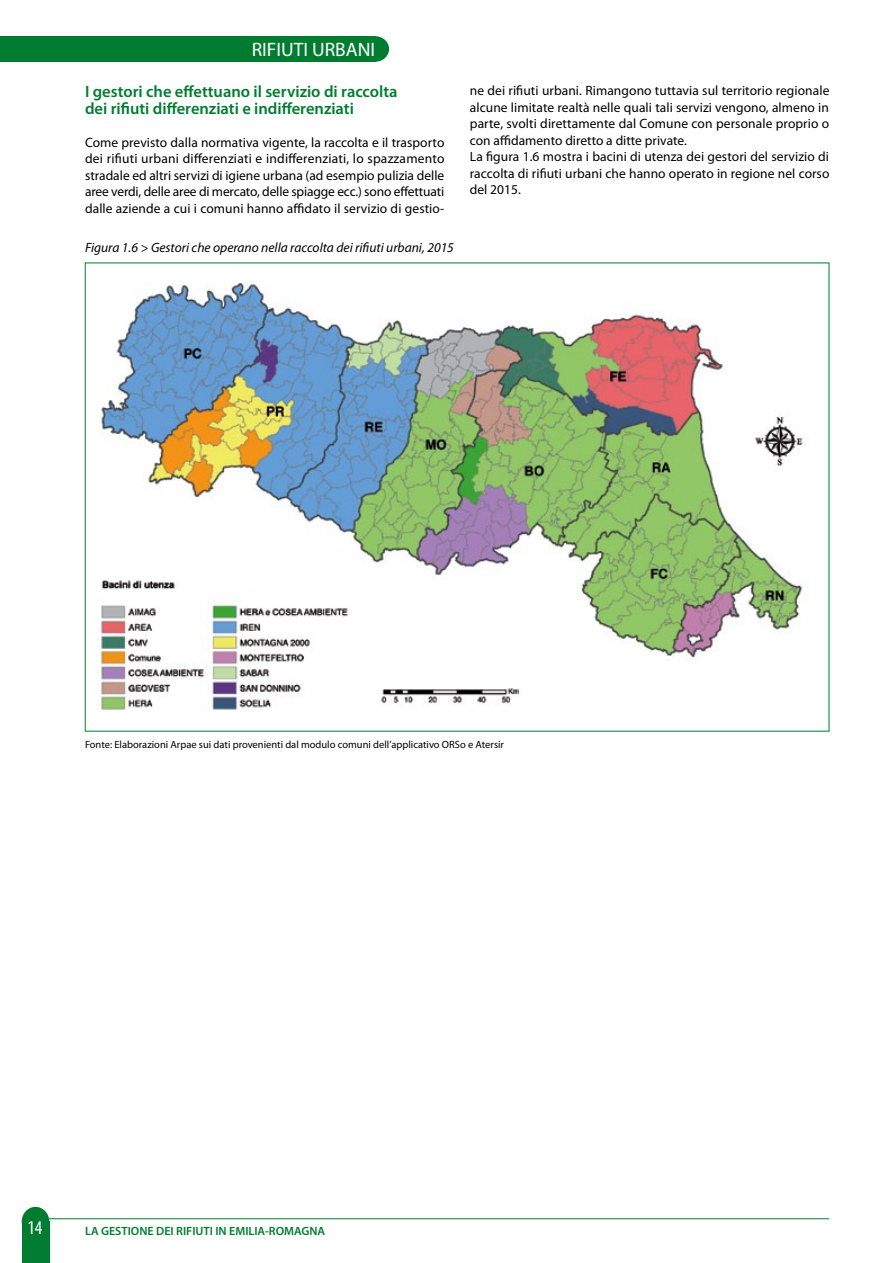
<style>
.page{position:relative;width:893px;height:1263px;background:#fff}
.page>*{position:absolute;margin:0;border:0;box-sizing:border-box;transform-origin:0 0}
.t1{font:19.5px "Myriad Pro";color:#fff}
.t2{font:condensed 19.5px "Myriad Pro";color:#fff}
.t3{font:600 16.5px/16.5px "Myriad Pro";color:#007c31}
.t4{font:13.5px/16.5px "Myriad Pro";letter-spacing:.005em;color:#000;text-align:justify}
.t5{font:italic 13.5px "Myriad Pro";color:#000}
.t6{font:600 12px "Myriad Pro";color:#007c31}
.t7{font:10.5px "Myriad Pro";color:#000}
</style>
<div class="page">
<hr style="left:47px;top:1218px;width:782px;height:1px;background:#007c31">
<div style="left:22px;top:1222px;width:27px;height:41px;background:#007c31"></div>
<div style="left:22px;top:1207px;width:27px;height:29px;background:#007c31;border-radius:50%"></div>
<div style="left:0;top:36px;width:375px;height:26px;background:#007c31"></div>
<div style="left:361px;top:36px;width:28px;height:26px;background:#007c31;border-radius:50%"></div>
<img style="left:97px;top:284px;width:706px;height:426px">
<h1 class="t1" style="left:252px;top:38px;width:125px">RIFIUTI URBANI</h1>
<p class="t3" style="left:85px;top:83px;width:314px">I gestori che effettuano il servizio di raccolta dei rifiuti differenziati e indifferenziati</p>
<p class="t4" style="left:85px;top:134px;width:361px">Come previsto dalla normativa vigente, la raccolta e il trasporto dei rifiuti urbani differenziati e indifferenziati, lo spazzamento stradale ed altri servizi di igiene urbana (ad esempio pulizia delle aree verdi, delle aree di mercato, delle spiagge ecc.) sono effettuati dalle aziende a cui i comuni hanno affidato il servizio di gestio-</p>
<p class="t5" style="left:85px;top:239px;width:370px">Figura 1.6 &gt; Gestori che operano nella raccolta dei rifiuti urbani, 2015</p>
<p class="t4" style="left:470px;top:82px;width:361px;text-align:left">ne dei rifiuti urbani. Rimangono tuttavia sul territorio regionale alcune limitate realtà nelle quali tali servizi vengono, almeno in parte, svolti direttamente dal Comune con personale proprio o con affidamento diretto a ditte private.<br>La figura 1.6 mostra i bacini di utenza dei gestori del servizio di raccolta di rifiuti urbani che hanno operato in regione nel corso del 2015.</p>
<p class="t7" style="left:85px;top:738px;width:420px">Fonte: Elaborazioni Arpae sui dati provenienti dal modulo comuni dell’applicativo ORSo e Atersir</p>
<h1 class="t2" style="left:27px;top:1215px;width:17px">14</h1>
<p class="t6" style="left:85px;top:1223px;width:55px">LA GESTIONE</p>
<p class="t6" style="left:156px;top:1223px;width:162px">DEI RIFIUTI IN EMILIA-ROMAGNA</p>
</div>
